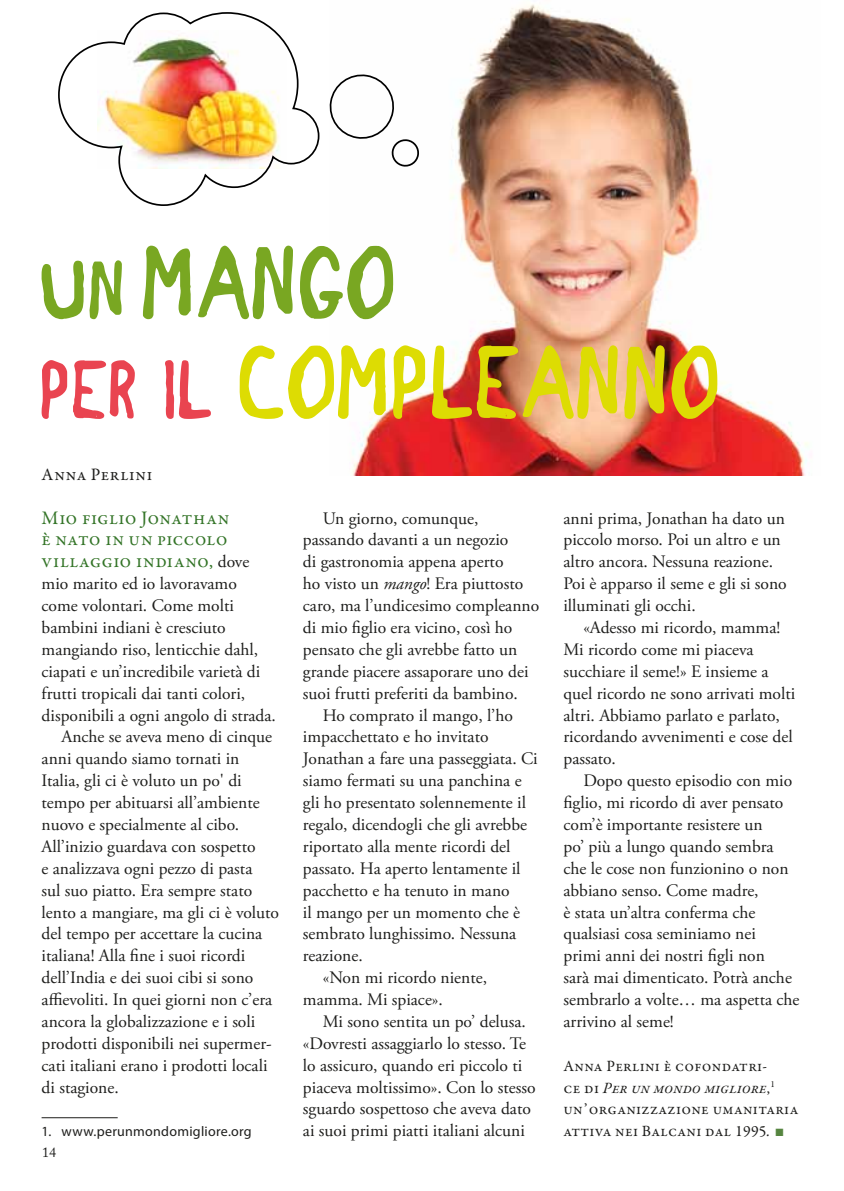
<style>
.page{position:relative;width:844px;height:1191px;background:#fff}
.page>*{position:absolute;margin:0;border:0;box-sizing:border-box;transform-origin:0 0}
.t1{font:105px/99.8px "Chocolate Hippo";color:#dddc03}
.t2{font:19.25px/21.9px "Garamond Premr Pro";letter-spacing:.015em;color:#337427}
.t3{font:17.5px/21.9px "Adobe Garamond Pro";color:#1d1d1b}
.t4{font:17.5px "Garamond Premr Pro";letter-spacing:.045em;color:#1d1d1b}
.t5{font:15.75px/21.9px "Garamond Premr Pro";letter-spacing:.02em;color:#1d1d1b}
.t6{font:14px "Myriad Pro";letter-spacing:.02em;color:#1d1d1b}
.t7{font:14px "Adobe Caslon Pro";color:#1d1d1b}
.s1{font-size:84px;color:#79a722}
.s2{color:#79a722}
.s3{font-size:84px;color:#e94450}
.s4{font-family:"Adobe Garamond Pro";font-size:17.5px;color:#1d1d1b}
.s5{font-style:italic}
.s6{font-family:"Arial";color:#568540}
</style>
<div class="page">
<img style="left:352px;top:4px;width:457px;height:472px">
<img style="left:58px;top:12px;width:262px;height:194px">
<svg style="left:329px;top:71px;width:91px;height:98px"></svg>
<hr style="left:42px;top:1117px;width:76px;height:1px;background:#1d1d1b">
<h1 class="t1" style="left:42px;top:229px;width:681px"><span class="s1">UN</span> <span class="s2">MANGO<br></span><span class="s3">PER IL</span> COMPLEANNO</h1>
<p class="t4" style="left:42px;top:464px;width:112px">Anna Perlini</p>
<p class="t2" style="left:42px;top:507px;width:209px">Mio figlio Jonathan<br>è nato in un piccolo villaggio indiano, <span class="s4">dove</span></p>
<p class="t3" style="left:42px;top:573px;width:197px">mio marito ed io lavoravamo</p>
<p class="t3" style="left:42px;top:595px;width:194px">come volontari. Come molti</p>
<p class="t3" style="left:42px;top:617px;width:185px">bambini indiani è cresciuto</p>
<p class="t3" style="left:42px;top:639px;width:218px">mangiando riso, lenticchie dahl,</p>
<p class="t3" style="left:42px;top:661px;width:220px">ciapati e un’incredibile varietà di</p>
<p class="t3" style="left:42px;top:683px;width:205px">frutti tropicali dai tanti colori,</p>
<p class="t3" style="left:42px;top:704px;width:236px">disponibili a ogni angolo di strada.</p>
<p class="t3" style="left:61px;top:726px;width:212px">Anche se aveva meno di cinque</p>
<p class="t3" style="left:42px;top:748px;width:199px">anni quando siamo tornati in</p>
<p class="t3" style="left:42px;top:770px;width:202px">Italia, gli ci è voluto un po' di</p>
<p class="t3" style="left:42px;top:792px;width:219px">tempo per abituarsi all’ambiente</p>
<p class="t3" style="left:42px;top:814px;width:199px">nuovo e specialmente al cibo.</p>
<p class="t3" style="left:42px;top:836px;width:215px">All’inizio guardava con sospetto</p>
<p class="t3" style="left:42px;top:858px;width:212px">e analizzava ogni pezzo di pasta</p>
<p class="t3" style="left:42px;top:879px;width:212px">sul suo piatto. Era sempre stato</p>
<p class="t3" style="left:42px;top:901px;width:239px">lento a mangiare, ma gli ci è voluto</p>
<p class="t3" style="left:42px;top:923px;width:222px">del tempo per accettare la cucina</p>
<p class="t3" style="left:42px;top:945px;width:205px">italiana! Alla fine i suoi ricordi</p>
<p class="t3" style="left:42px;top:967px;width:213px">dell’India e dei suoi cibi si sono</p>
<p class="t3" style="left:42px;top:989px;width:232px">affievoliti. In quei giorni non c’era</p>
<p class="t3" style="left:42px;top:1011px;width:215px">ancora la globalizzazione e i soli</p>
<p class="t3" style="left:42px;top:1033px;width:232px">prodotti disponibili nei supermer-</p>
<p class="t3" style="left:42px;top:1054px;width:227px">cati italiani erano i prodotti locali</p>
<p class="t3" style="left:42px;top:1076px;width:79px">di stagione.</p>
<p class="t6" style="left:42px;top:1123px;width:212px">1. www.perunmondomigliore.org</p>
<p class="t7" style="left:42px;top:1144px;width:15px">14</p>
<p class="t3" style="left:323px;top:508px;width:157px">Un giorno, comunque,</p>
<p class="t3" style="left:303px;top:529px;width:207px">passando davanti a un negozio</p>
<p class="t3" style="left:303px;top:551px;width:202px">di gastronomia appena aperto</p>
<p class="t3" style="left:303px;top:573px;width:222px">ho visto un <span class="s5">mango</span>! Era piuttosto</p>
<p class="t3" style="left:303px;top:595px;width:238px">caro, ma l’undicesimo compleanno</p>
<p class="t3" style="left:303px;top:617px;width:211px">di mio figlio era vicino, così ho</p>
<p class="t3" style="left:303px;top:639px;width:216px">pensato che gli avrebbe fatto un</p>
<p class="t3" style="left:303px;top:661px;width:227px">grande piacere assaporare uno dei</p>
<p class="t3" style="left:303px;top:683px;width:216px">suoi frutti preferiti da bambino.</p>
<p class="t3" style="left:323px;top:704px;width:191px">Ho comprato il mango, l’ho</p>
<p class="t3" style="left:303px;top:726px;width:187px">impacchettato e ho invitato</p>
<p class="t3" style="left:303px;top:748px;width:236px">Jonathan a fare una passeggiata. Ci</p>
<p class="t3" style="left:303px;top:770px;width:220px">siamo fermati su una panchina e</p>
<p class="t3" style="left:303px;top:792px;width:224px">gli ho presentato solennemente il</p>
<p class="t3" style="left:303px;top:814px;width:225px">regalo, dicendogli che gli avrebbe</p>
<p class="t3" style="left:303px;top:836px;width:209px">riportato alla mente ricordi del</p>
<p class="t3" style="left:303px;top:858px;width:219px">passato. Ha aperto lentamente il</p>
<p class="t3" style="left:303px;top:879px;width:208px">pacchetto e ha tenuto in mano</p>
<p class="t3" style="left:303px;top:901px;width:219px">il mango per un momento che è</p>
<p class="t3" style="left:303px;top:923px;width:215px">sembrato lunghissimo. Nessuna</p>
<p class="t3" style="left:303px;top:945px;width:61px">reazione.</p>
<p class="t3" style="left:323px;top:967px;width:166px">«Non mi ricordo niente,</p>
<p class="t3" style="left:303px;top:989px;width:141px">mamma. Mi spiace».</p>
<p class="t3" style="left:323px;top:1011px;width:205px">Mi sono sentita un po’ delusa.</p>
<p class="t3" style="left:303px;top:1033px;width:224px">«Dovresti assaggiarlo lo stesso. Te</p>
<p class="t3" style="left:303px;top:1054px;width:221px">lo assicuro, quando eri piccolo ti</p>
<p class="t3" style="left:303px;top:1076px;width:234px">piaceva moltissimo». Con lo stesso</p>
<p class="t3" style="left:303px;top:1098px;width:229px">sguardo sospettoso che aveva dato</p>
<p class="t3" style="left:303px;top:1120px;width:223px">ai suoi primi piatti italiani alcuni</p>
<p class="t3" style="left:563px;top:508px;width:225px">anni prima, Jonathan ha dato un piccolo morso. Poi un altro e un altro ancora. Nessuna reazione.<br>Poi è apparso il seme e gli si sono illuminati gli occhi.</p>
<p class="t3" style="left:563px;top:617px;width:233px;text-indent:20px">«Adesso mi ricordo, mamma!<br>Mi ricordo come mi piaceva succhiare il seme!» E insieme a quel ricordo ne sono arrivati molti altri. Abbiamo parlato e parlato, ricordando avvenimenti e cose del passato.</p>
<p class="t3" style="left:563px;top:770px;width:237px;text-indent:20px">Dopo questo episodio con mio figlio, mi ricordo di aver pensato com’è importante resistere un<br>po’ più a lungo quando sembra che le cose non funzionino o non abbiano senso. Come madre,<br>è stata un’altra conferma che qualsiasi cosa seminiamo nei<br>primi anni dei nostri figli non<br>sarà mai dimenticato. Potrà anche sembrarlo a volte… ma aspetta che arrivino al seme!</p>
<p class="t5" style="left:563px;top:1055px;width:236px">Anna Perlini è cofondatri-<br>ce di <span class="s5">Per un mondo migliore</span>,<sup>1 </sup>un’organizzazione umanitaria attiva nei Balcani dal 1995<span class="s5">.</span> <span class="s6">■</span></p>
</div>
